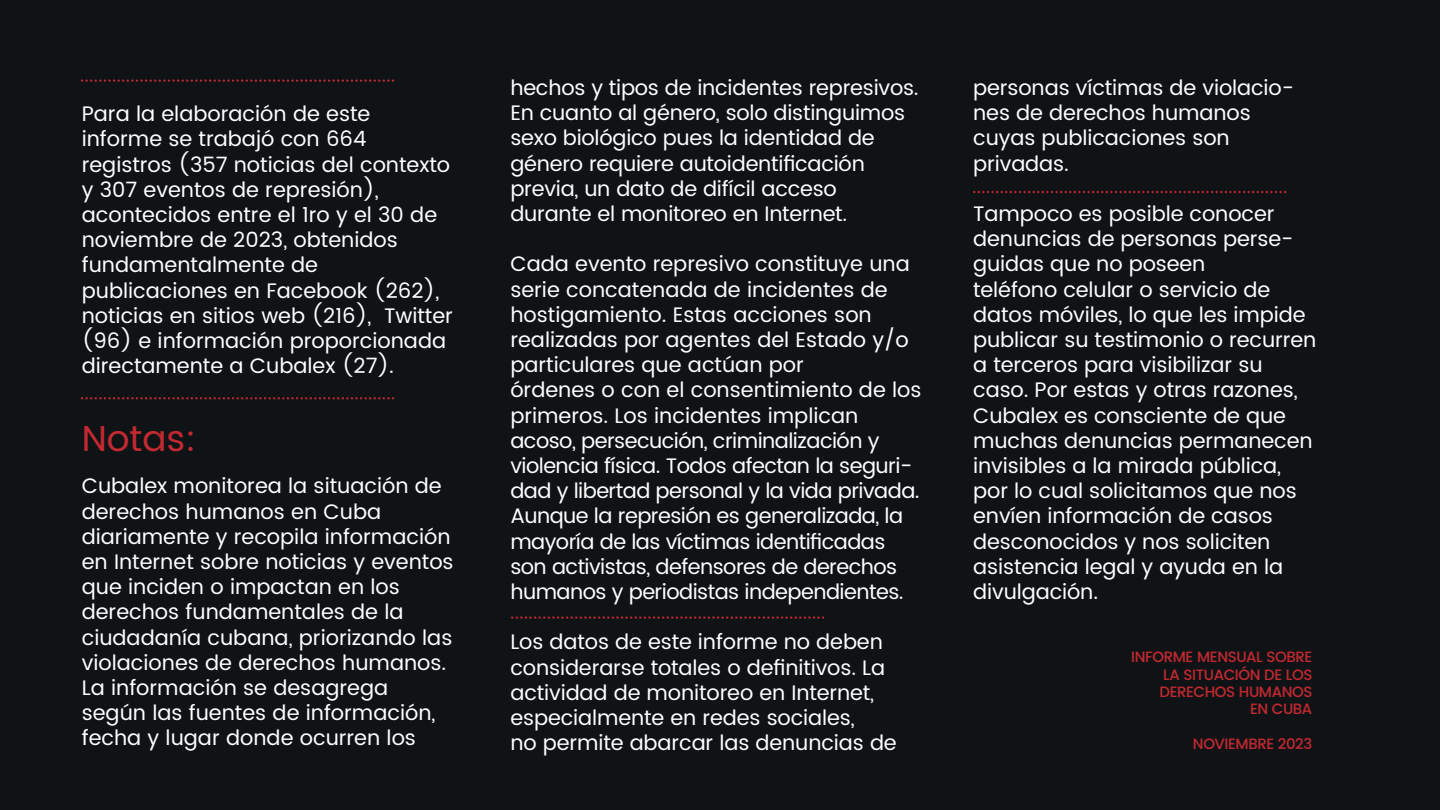
<style>
.page{position:relative;width:1440px;height:810px;background:#101316}
.page>*{position:absolute;margin:0;border:0;box-sizing:border-box;transform-origin:0 0}
.t1{font:36px "Poppins";color:#c32930}
.t2{font:21px/25.2px "Poppins";letter-spacing:-.005em;color:#fff}
.t3{font:21px/25.2px "Poppins";letter-spacing:-.025em;color:#fff}
.t4{font:500 14.9px/17.3px "Poppins";letter-spacing:-.025em;color:#c32930;text-align:right}
</style>
<div class="page">
<svg style="left:81px;top:79px;width:313px;height:3px"></svg>
<svg style="left:81px;top:397px;width:313px;height:2px"></svg>
<svg style="left:511px;top:616px;width:313px;height:3px"></svg>
<svg style="left:973px;top:191px;width:313px;height:2px"></svg>
<p class="t2" style="left:82px;top:102px;width:373px">Para la elaboración de este informe se trabajó con 664 registros (357 noticias del contexto y 307 eventos de represión), acontecidos entre el 1ro y el 30 de noviembre de 2023, obtenidos fundamentalmente de publicaciones en Facebook (262), noticias en sitios web (216), Twitter (96) e información proporcionada directamente a Cubalex (27).</p>
<h1 class="t1" style="left:82px;top:412px;width:116px">Notas:</h1>
<p class="t2" style="left:82px;top:474px;width:373px">Cubalex monitorea la situación de derechos humanos en Cuba diariamente y recopila información en Internet sobre noticias y eventos que inciden o impactan en los derechos fundamentales de la ciudadanía cubana, priorizando las violaciones de derechos humanos.<br>La información se desagrega según las fuentes de información, fecha y lugar donde ocurren los</p>
<p class="t2" style="left:510px;top:76px;width:410px">hechos y tipos de incidentes represivos.<br>En cuanto al género, solo distinguimos sexo biológico pues la identidad de género requiere autoidentificación previa, un dato de difícil acceso durante el monitoreo en Internet.</p>
<p class="t3" style="left:510px;top:252px;width:413px">Cada evento represivo constituye una serie concatenada de incidentes de hostigamiento. Estas acciones son realizadas por agentes del Estado y/o particulares que actúan por<br>órdenes o con el consentimiento de los primeros. Los incidentes implican acoso, persecución, criminalización y violencia física. Todos afectan la seguri&shy;dad y libertad personal y la vida privada.<br>Aunque la represión es generalizada, la mayoría de las víctimas identificadas son activistas, defensores de derechos humanos y periodistas independientes.</p>
<p class="t2" style="left:510px;top:630px;width:388px">Los datos de este informe no deben considerarse totales o definitivos. La actividad de monitoreo en Internet, especialmente en redes sociales,<br>no permite abarcar las denuncias de</p>
<p class="t2" style="left:973px;top:76px;width:322px">personas víctimas de violacio&shy;nes de derechos humanos cuyas publicaciones son privadas.</p>
<p class="t2" style="left:973px;top:202px;width:345px">Tampoco es posible conocer denuncias de personas perse&shy;guidas que no poseen<br>teléfono celular o servicio de datos móviles, lo que les impide publicar su testimonio o recurren a terceros para visibilizar su caso. Por estas y otras razones,<br>Cubalex es consciente de que muchas denuncias permanecen invisibles a la mirada pública, por lo cual solicitamos que nos envíen información de casos desconocidos y nos soliciten asistencia legal y ayuda en la divulgación.</p>
<p class="t4" style="left:1131px;top:649px;width:183px">INFORME MENSUAL SOBRE<br>LA SITUACIÓN DE LOS<br>DERECHOS HUMANOS<br>EN CUBA</p>
<p class="t4" style="left:1193px;top:735px;width:121px">NOVIEMBRE 2023</p>
</div>
